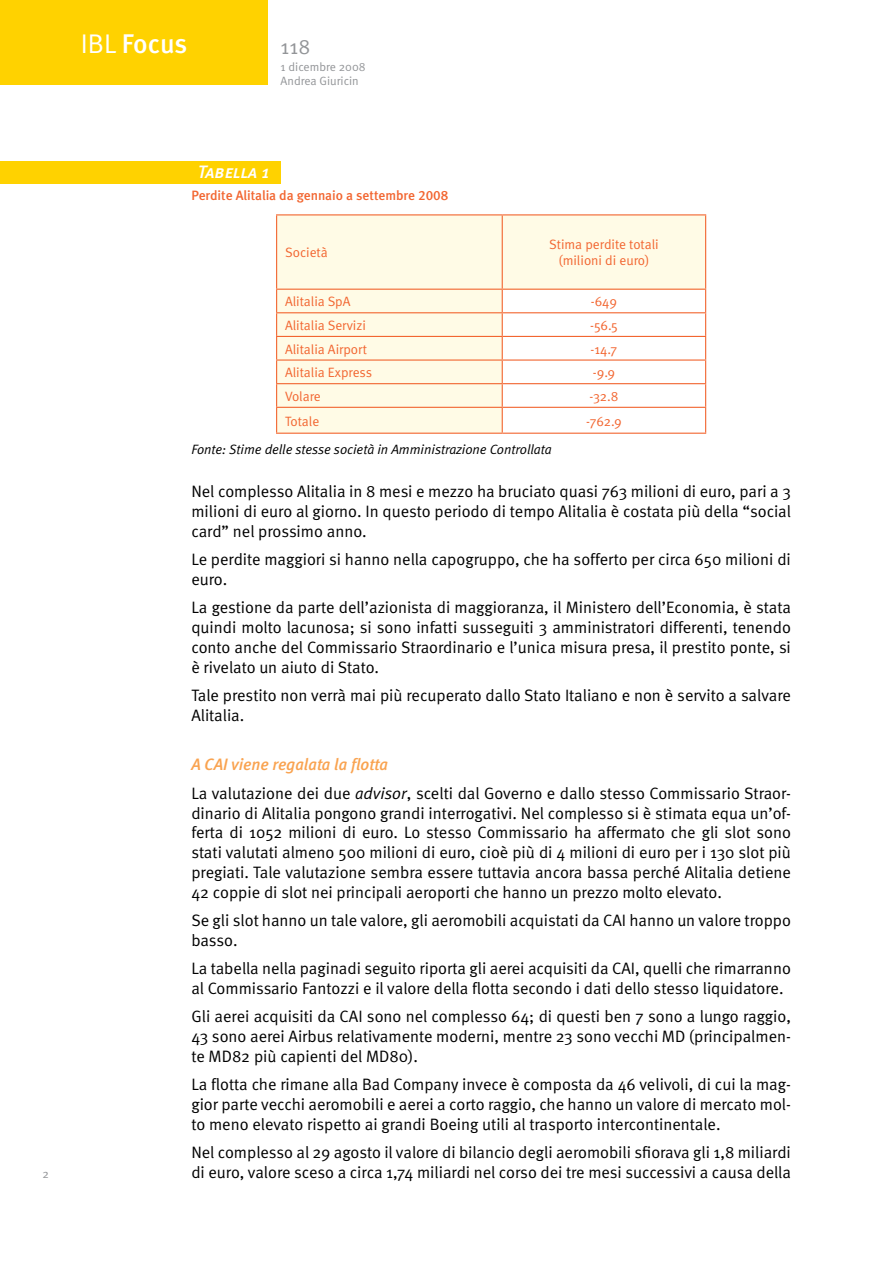
<style>
.page{position:relative;width:893px;height:1263px;background:#fff}
.page>*{position:absolute;margin:0;border:0;box-sizing:border-box;transform-origin:0 0}
.t1{font:500 27px "Meta";letter-spacing:-.005em;color:#fff}
.t2{font:21px "Meta Normal";color:#939598}
.t3{font:18px "Meta Medium Italic Caps";color:#fff}
.t4{font:16.5px/19.8px "Meta Normal";color:#000;text-align:justify}
.t5{font:italic 500 16.5px "Meta";color:#f9a350}
.t6{font:13.5px/16.2px "Meta Normal";color:#f26631;text-align:center}
.t7{font:italic 13.5px "Meta Normal LF";color:#000}
.t8{font:13.5px "Meta Medium LF";color:#f26631}
.t9{font:12px "Meta Normal";color:#939598}
.s1{font-family:"Meta Normal";font-weight:400}
.s2{font-family:"Meta Normal LF";font-style:italic}
</style>
<div class="page">
<div style="left:0;top:0;width:268px;height:85px;background:#ffd200"></div>
<div style="left:277px;top:215px;width:225px;height:218px;background:#fffbe6"></div>
<div style="left:502px;top:215px;width:204px;height:74px;background:#fffbe6"></div>
<hr style="left:276px;top:214px;width:226px;height:1px;background:#f26631">
<hr style="left:276px;top:215px;width:1px;height:74px;background:#f26631">
<hr style="left:502px;top:214px;width:204px;height:1px;background:#f26631">
<hr style="left:502px;top:215px;width:1px;height:74px;background:#f26631">
<hr style="left:705px;top:215px;width:1px;height:74px;background:#f26631">
<hr style="left:276px;top:289px;width:226px;height:1px;background:#f26631">
<hr style="left:502px;top:289px;width:204px;height:1px;background:#f26631">
<hr style="left:276px;top:312px;width:226px;height:1px;background:#f26631">
<hr style="left:502px;top:312px;width:204px;height:1px;background:#f26631">
<hr style="left:276px;top:336px;width:226px;height:1px;background:#f26631">
<hr style="left:502px;top:336px;width:204px;height:1px;background:#f26631">
<hr style="left:276px;top:359px;width:226px;height:2px;background:#f26631">
<hr style="left:502px;top:359px;width:204px;height:2px;background:#f26631">
<hr style="left:276px;top:383px;width:226px;height:1px;background:#f26631">
<hr style="left:502px;top:383px;width:204px;height:1px;background:#f26631">
<hr style="left:276px;top:407px;width:226px;height:1px;background:#f26631">
<svg style="left:276px;top:290px;width:1px;height:143px"></svg>
<hr style="left:502px;top:407px;width:204px;height:1px;background:#f26631">
<svg style="left:502px;top:290px;width:1px;height:143px"></svg>
<svg style="left:705px;top:290px;width:1px;height:143px"></svg>
<hr style="left:276px;top:433px;width:226px;height:1px;background:#f26631">
<hr style="left:502px;top:433px;width:204px;height:1px;background:#f26631">
<div style="left:0;top:162px;width:281px;height:22px;background:#ffd200"></div>
<h1 class="t1" style="left:81px;top:27px;width:108px"><span class="s1">IBL</span> Focus</h1>
<p class="t2" style="left:281px;top:34px;width:31px">118</p>
<p class="t9" style="left:281px;top:60px;width:87px">1 dicembre 2008</p>
<p class="t9" style="left:281px;top:74px;width:80px">Andrea Giuricin</p>
<p class="t3" style="left:198px;top:161px;width:73px">Tabella 1</p>
<p class="t8" style="left:191px;top:187px;width:258px">Perdite Alitalia da gennaio a settembre 2008</p>
<p class="t6" style="left:285px;top:244px;width:44px">Società</p>
<p class="t6" style="left:549px;top:236px;width:111px">Stima perdite totali (milioni di euro)</p>
<p class="t6" style="left:285px;top:293px;width:67px">Alitalia SpA</p>
<p class="t6" style="left:591px;top:293px;width:28px">-649</p>
<p class="t6" style="left:285px;top:317px;width:82px">Alitalia Servizi</p>
<p class="t6" style="left:590px;top:317px;width:29px">-56.5</p>
<p class="t6" style="left:285px;top:341px;width:83px">Alitalia Airport</p>
<p class="t6" style="left:591px;top:341px;width:28px">-14.7</p>
<p class="t6" style="left:285px;top:364px;width:88px">Alitalia Express</p>
<p class="t6" style="left:593px;top:364px;width:24px">-9.9</p>
<p class="t6" style="left:285px;top:388px;width:37px">Volare</p>
<p class="t6" style="left:589px;top:388px;width:31px">-32.8</p>
<p class="t6" style="left:285px;top:413px;width:36px">Totale</p>
<p class="t6" style="left:586px;top:413px;width:37px">-762.9</p>
<p class="t7" style="left:191px;top:442px;width:362px">Fonte: Stime delle stesse società in Amministrazione Controllata</p>
<p class="t4" style="left:191px;top:481px;width:601px">Nel complesso Alitalia in 8 mesi e mezzo ha bruciato quasi 763 milioni di euro, pari a 3 milioni di euro al giorno. In questo periodo di tempo Alitalia è costata più della “social card” nel prossimo anno.</p>
<p class="t4" style="left:191px;top:549px;width:601px">Le perdite maggiori si hanno nella capogruppo, che ha sofferto per circa 650 milioni di euro.</p>
<p class="t4" style="left:191px;top:597px;width:601px">La gestione da parte dell’azionista di maggioranza, il Ministero dell’Economia, è stata quindi molto lacunosa; si sono infatti susseguiti 3 amministratori differenti, tenendo conto anche del Commissario Straordinario e l’unica misura presa, il prestito ponte, si è rivelato un aiuto di Stato.</p>
<p class="t4" style="left:191px;top:685px;width:601px">Tale prestito non verrà mai più recuperato dallo Stato Italiano e non è servito a salvare<br>Alitalia.</p>
<p class="t5" style="left:191px;top:755px;width:198px">A CAI viene regalata la flotta</p>
<p class="t4" style="left:191px;top:783px;width:601px">La valutazione dei due <span class="s2">advisor</span>, scelti dal Governo e dallo stesso Commissario Straor&shy;dinario di Alitalia pongono grandi interrogativi. Nel complesso si è stimata equa un’of&shy;ferta di 1052 milioni di euro. Lo stesso Commissario ha affermato che gli slot sono stati valutati almeno 500 milioni di euro, cioè più di 4 milioni di euro per i 130 slot più pregiati. Tale valutazione sembra essere tuttavia ancora bassa perché Alitalia detiene 42 coppie di slot nei principali aeroporti che hanno un prezzo molto elevato.</p>
<p class="t4" style="left:191px;top:910px;width:601px">Se gli slot hanno un tale valore, gli aeromobili acquistati da CAI hanno un valore troppo basso.</p>
<p class="t4" style="left:191px;top:958px;width:601px">La tabella nella paginadi seguito riporta gli aerei acquisiti da CAI, quelli che rimarranno al Commissario Fantozzi e il valore della flotta secondo i dati dello stesso liquidatore.</p>
<p class="t4" style="left:191px;top:1006px;width:601px">Gli aerei acquisiti da CAI sono nel complesso 64; di questi ben 7 sono a lungo raggio, 43 sono aerei Airbus relativamente moderni, mentre 23 sono vecchi MD (principalmen&shy;te MD82 più capienti del MD80).</p>
<p class="t4" style="left:191px;top:1074px;width:601px">La flotta che rimane alla Bad Company invece è composta da 46 velivoli, di cui la mag&shy;gior parte vecchi aeromobili e aerei a corto raggio, che hanno un valore di mercato mol&shy;to meno elevato rispetto ai grandi Boeing utili al trasporto intercontinentale.</p>
<p class="t4" style="left:191px;top:1142px;width:601px">Nel complesso al 29 agosto il valore di bilancio degli aeromobili sfiorava gli 1,8 miliardi di euro, valore sceso a circa 1,74 miliardi nel corso dei tre mesi successivi a causa della</p>
</div>
